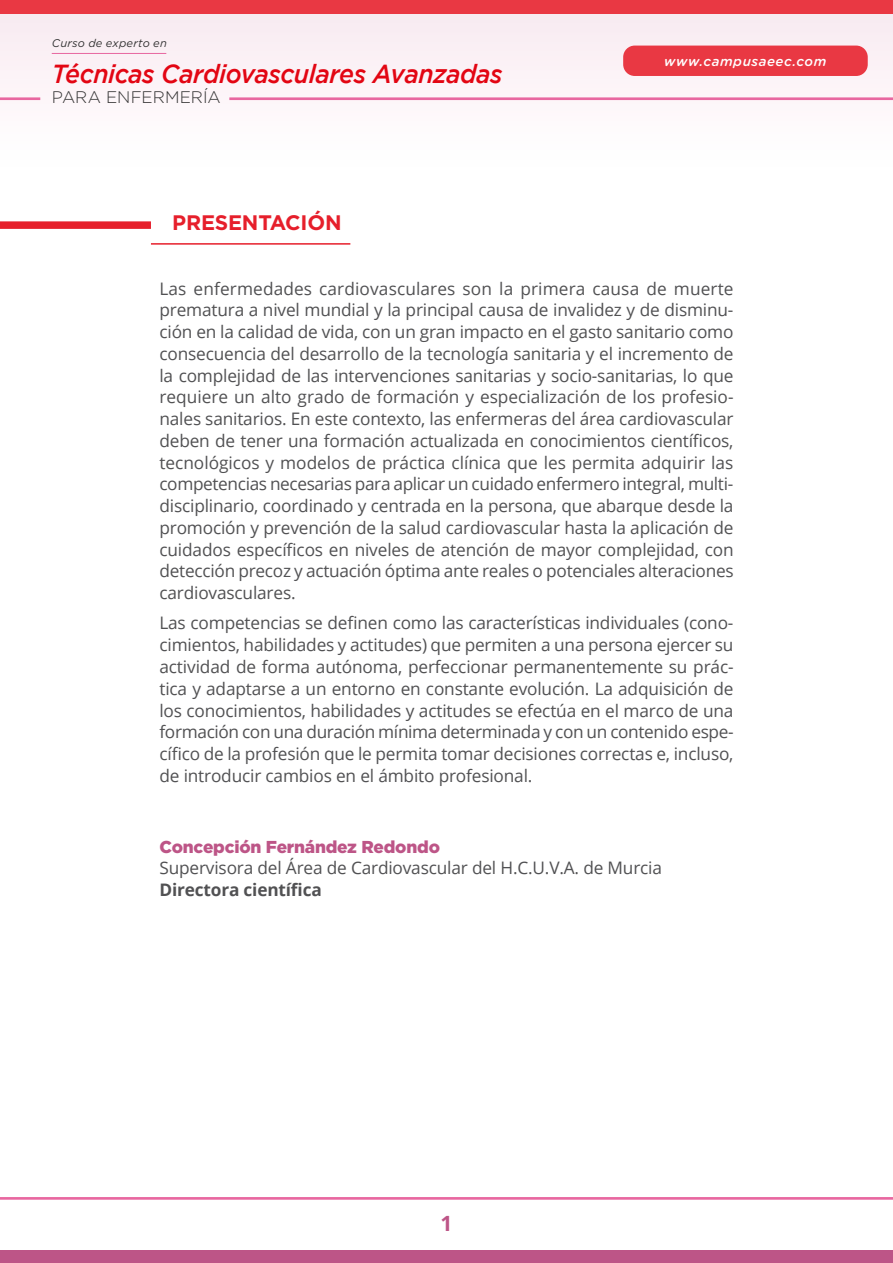
<style>
.page{position:relative;width:893px;height:1263px;background:#fff}
.page>*{position:absolute;margin:0;border:0;box-sizing:border-box;transform-origin:0 0}
.t1{font:500 26.1px "Gotham";letter-spacing:-.015em;color:#e30613;scale:.95 1}
.t2{font:700 21px "Gotham";letter-spacing:-.01em;color:#e61f2b}
.t3{font:700 21px "Open Sans";color:#bd5587}
.t4{font:17.25px/21.8px "Open Sans";letter-spacing:-.01em;color:#515153;text-align:justify}
.t5{font:900 17.25px "Gotham";letter-spacing:-.01em;color:#bd5587}
.t6{font:700 17.25px "Open Sans";letter-spacing:-.01em;color:#515153}
.t7{font:300 16.8px "Gotham";color:#333}
.t8{font:italic 500 13.35px "Gotham Rounded";letter-spacing:.04em;color:#fff}
.t9{font:italic 11.1px "Gotham";letter-spacing:.02em;color:#333}
</style>
<div class="page">
<div style="left:0;top:11px;width:893px;height:159px;background:#fdf5f9"></div>
<hr style="left:0;top:97px;width:40px;height:3px;background:#e867a0">
<hr style="left:229px;top:97px;width:664px;height:3px;background:#e867a0">
<hr style="left:52px;top:53px;width:114px;height:1px;background:#e867a0">
<div style="left:623px;top:46px;width:245px;height:30px;background:#e93843;border-radius:12px"></div>
<div style="left:0;top:0;width:893px;height:14px;background:#e93843"></div>
<div style="left:0;top:1250px;width:893px;height:13px;background:#bd5587"></div>
<hr style="left:0;top:1197px;width:893px;height:3px;background:#e867a0">
<div style="left:0;top:221px;width:151px;height:8px;background:#e61f2b"></div>
<hr style="left:151px;top:243px;width:199px;height:2px;background:#e61f2b">
<p class="t9" style="left:52px;top:37px;width:117px">Curso de experto en</p>
<h1 class="t1" style="left:52px;top:59px;width:476px">Técnicas Cardiovasculares Avanzadas</h1>
<p class="t7" style="left:52px;top:88px;width:170px">PARA ENFERMERÍA</p>
<p class="t2" style="left:172px;top:211px;width:171px">PRESENTACIÓN</p>
<p class="t8" style="left:664px;top:52px;width:164px">www.campusaeec.com</p>
<p class="t4" style="left:159px;top:277px;width:576px">Las enfermedades cardiovasculares son la primera causa de muerte prematura a nivel mundial y la principal causa de invalidez y de disminu&shy;ción en la calidad de vida, con un gran impacto en el gasto sanitario como consecuencia del desarrollo de la tecnología sanitaria y el incremento de la complejidad de las intervenciones sanitarias y socio-sanitarias, lo que requiere un alto grado de formación y especialización de los profesio&shy;nales sanitarios. En este contexto, las enfermeras del área cardiovascular deben de tener una formación actualizada en conocimientos científicos, tecnológicos y modelos de práctica clínica que les permita adquirir las competencias necesarias para aplicar un cuidado enfermero integral, multi&shy;disciplinario, coordinado y centrada en la persona, que abarque desde la promoción y prevención de la salud cardiovascular hasta la aplicación de cuidados específicos en niveles de atención de mayor complejidad, con detección precoz y actuación óptima ante reales o potenciales alteraciones cardiovasculares.</p>
<p class="t4" style="left:159px;top:612px;width:576px">Las competencias se definen como las características individuales (cono&shy;cimientos, habilidades y actitudes) que permiten a una persona ejercer su actividad de forma autónoma, perfeccionar permanentemente su prác&shy;tica y adaptarse a un entorno en constante evolución. La adquisición de los conocimientos, habilidades y actitudes se efectúa en el marco de una formación con una duración mínima determinada y con un contenido espe&shy;cífico de la profesión que le permita tomar decisiones correctas e, incluso, de introducir cambios en el ámbito profesional.</p>
<p class="t5" style="left:159px;top:836px;width:282px">Concepción Fernández Redondo</p>
<p class="t4" style="left:159px;top:857px;width:504px">Supervisora del Área de Cardiovascular del H.C.U.V.A. de Murcia</p>
<p class="t6" style="left:159px;top:877px;width:164px">Directora científica</p>
<p class="t3" style="left:440px;top:1209px;width:13px">1</p>
</div>
